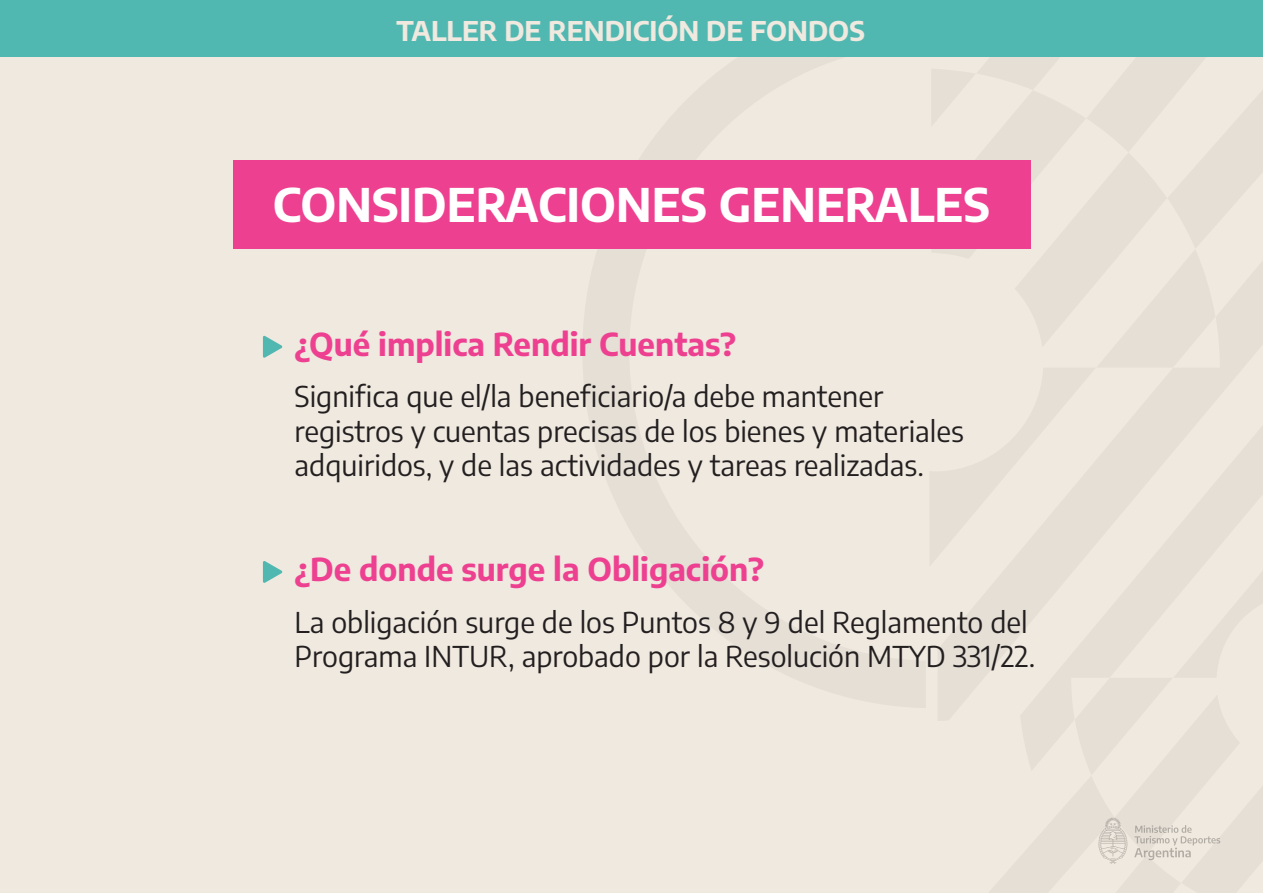
<style>
.page{position:relative;width:1263px;height:893px;background:#efe9df}
.page>*{position:absolute;margin:0;border:0;box-sizing:border-box;transform-origin:0 0}
.t1{font:700 46.05px "Encode Sans";color:#fff}
.t2{font:700 31.5px "Encode Sans";color:#ee4090}
.t3{font:28.5px/34.2px "Encode Sans";color:#231f20}
.t4{font:700 27px "Encode Sans";color:#efe9df}
</style>
<div class="page">
<div style="left:233px;top:161px;width:797px;height:88px;background:#ee4090"></div>
<div style="left:0;top:0;width:1263px;height:56px;background:#51b8b1"></div>
<svg style="left:263px;top:335px;width:19px;height:23px"></svg>
<svg style="left:263px;top:561px;width:19px;height:22px"></svg>
<svg style="left:929px;top:56px;width:334px;height:808px"></svg>
<p class="t4" style="left:396px;top:12px;width:470px">TALLER DE RENDICIÓN DE FONDOS</p>
<h1 class="t1" style="left:273px;top:173px;width:719px">CONSIDERACIONES GENERALES</h1>
<p class="t2" style="left:295px;top:322px;width:443px">¿Qué implica Rendir Cuentas?</p>
<p class="t3" style="left:295px;top:378px;width:671px">Significa que el/la beneficiario/a debe mantener registros y cuentas precisas de los bienes y materiales adquiridos, y de las actividades y tareas realizadas.</p>
<p class="t2" style="left:295px;top:547px;width:471px">¿De donde surge la Obligación?</p>
<p class="t3" style="left:295px;top:604px;width:742px">La obligación surge de los Puntos 8 y 9 del Reglamento del<br>Programa INTUR, aprobado por la Resolución MTYD 331/22.</p>
</div>
